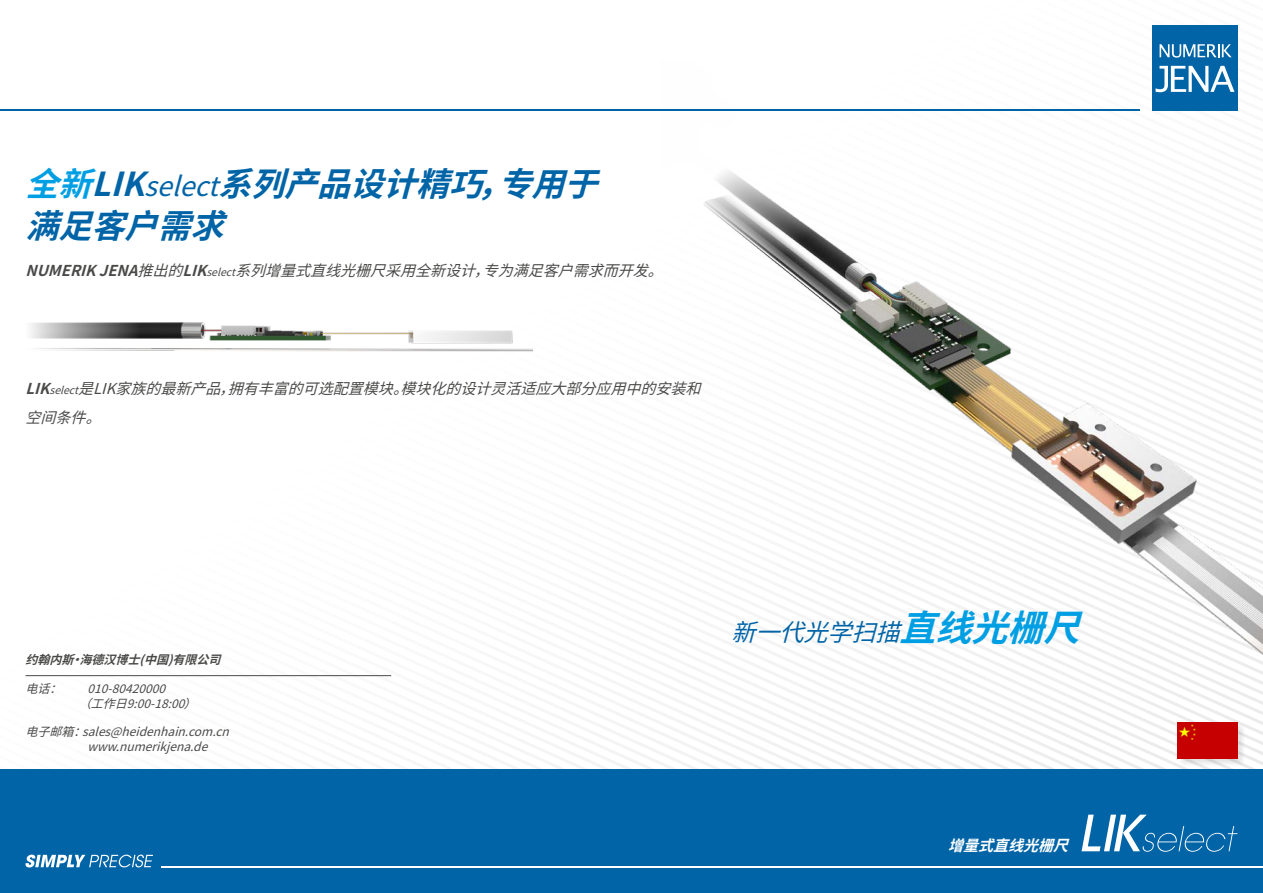
<style>
.page{position:relative;width:1263px;height:893px;background:#fff}
.page>*{position:absolute;margin:0;border:0;box-sizing:border-box;transform-origin:0 0}
.t1{font:italic 700 33px "Noto Sans CJ Ksc";color:#0064a7}
.t2{font:italic 24px "Noto Sans CJ Ksc";color:#0064a7}
.t3{font:italic 15px "Noto Sans CJ Ksc";color:#4a4a49}
.t4{font:italic 700 15px "Noto Sans CJ Ksc";color:#fff}
.Text{font:italic 12px "Noto Sans CJ Ksc";color:#4a4a49}
.Text-2{font:italic 700 12px "Noto Sans CJ Ksc";color:#4a4a49}
.s1{color:#009fe3}
.s2{font-weight:400;font-size:27px}
.s3{font-weight:700}
.s4{font-size:10.5px}
.s5{font-weight:700;font-size:36px;color:#009fe3}
</style>
<div class="page">
<svg style="left:169px;top:676px;width:1094px;height:72px"></svg>
<svg style="left:180px;top:675px;width:1083px;height:48px"></svg>
<div style="left:1152px;top:26px;width:85px;height:85px;background:#0064a7"></div>
<svg style="left:1159px;top:44px;width:72px;height:14px"></svg>
<div style="left:0;top:770px;width:1263px;height:123px;background:#0064a7"></div>
<svg style="left:26px;top:855px;width:127px;height:12px"></svg>
<hr style="left:162px;top:866px;width:1101px;height:1px;background:#fff">
<hr style="left:0;top:109px;width:1139px;height:2px;background:#0064a7">
<div style="left:1177px;top:722px;width:69px;height:45px;background:#000;opacity:.11"></div>
<div style="left:1178px;top:723px;width:59px;height:36px;background:#c60001"></div>
<hr style="left:26px;top:675px;width:365px;height:1px;background:#4a4a49">
<svg style="left:1081px;top:815px;width:156px;height:37px"></svg>
<img style="left:659px;top:60px;width:604px;height:642px">
<img style="left:30px;top:322px;width:503px;height:30px">
<p class="t1" style="left:26px;top:166px;width:599px"><span class="s1">全新</span>LIK<span class="s2">select</span>系列产品设计精巧，专用于</p>
<p class="t1" style="left:26px;top:207px;width:225px">满足客户需求</p>
<p class="t3" style="left:26px;top:262px;width:650px"><span class="s3">NUMERIKJENA</span>推出的<span class="s3">LIK</span><span class="s4">select</span>系列增量式直线光栅尺采用全新设计，专为满足客户需求而开发。</p>
<p class="t3" style="left:26px;top:380px;width:688px"><span class="s3">LIK</span><span class="s4">select</span>是LIK家族的最新产品，拥有丰富的可选配置模块。模块化的设计灵活适应大部分应用中的安装和</p>
<p class="t3" style="left:26px;top:409px;width:88px">空间条件。</p>
<p class="Text-2" style="left:26px;top:653px;width:206px">约翰内斯·海德汉博士(中国)有限公司</p>
<p class="Text" style="left:26px;top:682px;width:47px">电话：</p>
<p class="Text" style="left:88px;top:682px;width:88px">010-80420000</p>
<p class="Text" style="left:79px;top:696px;width:127px">（工作日9:00-18:00）</p>
<p class="Text" style="left:26px;top:725px;width:214px">电子邮箱：sales@heidenhain.com.cn</p>
<p class="Text" style="left:88px;top:740px;width:131px">www.numerikjena.de</p>
<p class="t2" style="left:731px;top:619px;width:377px">新一代光学扫描<span class="s5">直线光栅尺</span></p>
<p class="t4" style="left:948px;top:837px;width:133px">增量式直线光栅尺</p>
</div>
